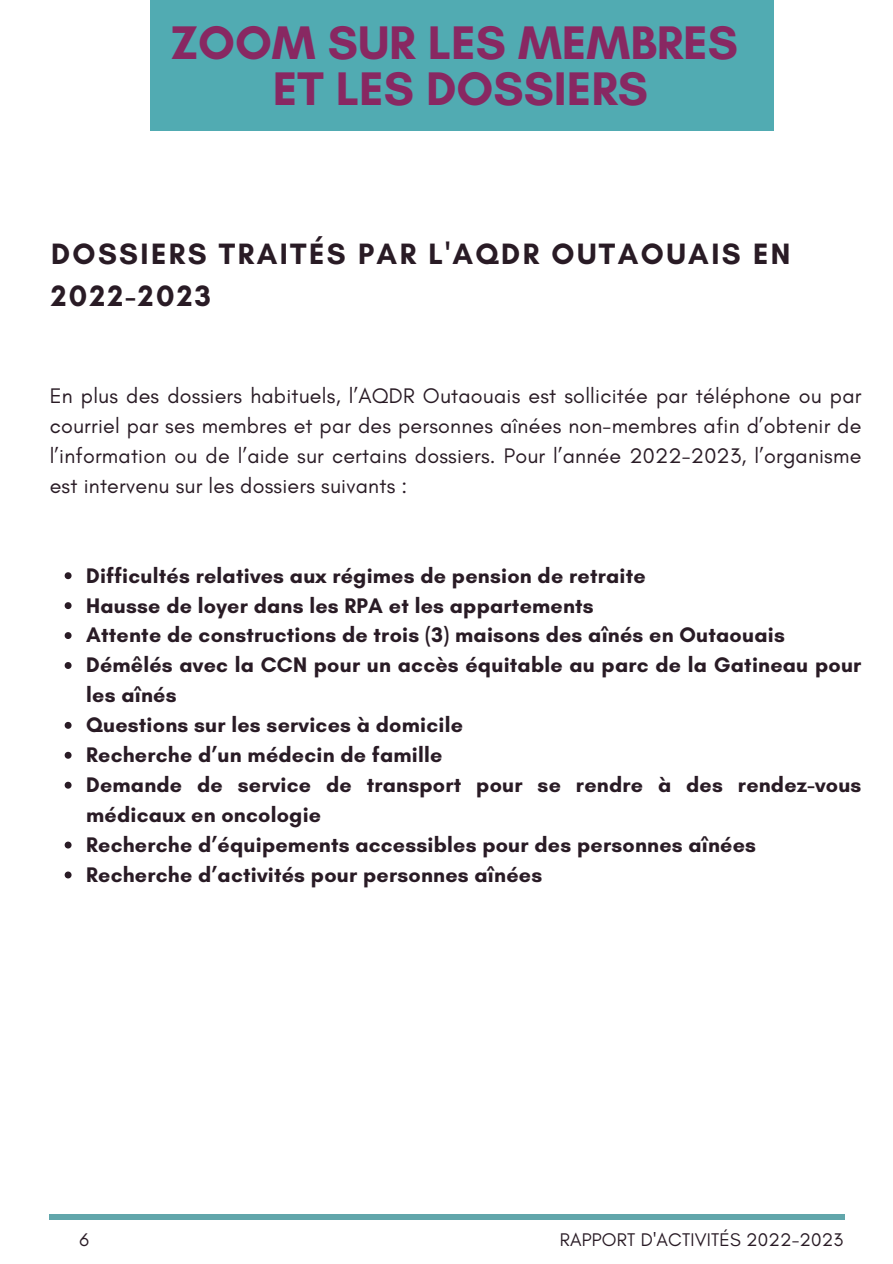
<style>
.page{position:relative;width:893px;height:1264px;background:#fff}
.page>*{position:absolute;margin:0;border:0;box-sizing:border-box;transform-origin:0 0}
.t1{font:700 48px "Glacial Indifference";color:#882862}
.t2{font:700 30px/41.5px "Glacial Indifference";letter-spacing:.08em;color:#291b25}
.t3{font:700 21.45px/29.8px "Glacial Indifference";letter-spacing:.01em;color:#291b25}
.t4{font:21.45px/29.8px "Glacial Indifference";letter-spacing:.01em;color:#291b25;text-align:justify}
.t5{font:18.6px "Glacial Indifference";letter-spacing:.01em;color:#291b25}
</style>
<div class="page">
<svg style="left:65px;top:572px;width:7px;height:7px"></svg>
<svg style="left:65px;top:602px;width:7px;height:7px"></svg>
<svg style="left:65px;top:632px;width:7px;height:7px"></svg>
<svg style="left:65px;top:662px;width:7px;height:7px"></svg>
<svg style="left:65px;top:722px;width:7px;height:6px"></svg>
<svg style="left:65px;top:751px;width:7px;height:7px"></svg>
<svg style="left:65px;top:781px;width:7px;height:7px"></svg>
<svg style="left:65px;top:841px;width:7px;height:7px"></svg>
<svg style="left:65px;top:871px;width:7px;height:7px"></svg>
<div style="left:50px;top:1214px;width:794px;height:5px;background:#61a6ab"></div>
<div style="left:150px;top:0;width:623px;height:131px;background:#51abb2"></div>
<p class="t1" style="left:171px;top:13px;width:568px">ZOOM SUR LES MEMBRES</p>
<p class="t1" style="left:273px;top:59px;width:377px">ET LES DOSSIERS</p>
<p class="t2" style="left:51px;top:233px;width:740px">DOSSIERS TRAITÉS PAR L'AQDR OUTAOUAIS EN<br>2022-2023</p>
<p class="t4" style="left:50px;top:380px;width:813px">En plus des dossiers habituels, l’AQDR Outaouais est sollicitée par téléphone ou par courriel par ses membres et par des personnes aînées non-membres afin d’obtenir de l’information ou de l’aide sur certains dossiers. Pour l’année 2022-2023, l’organisme est intervenu sur les dossiers suivants :</p>
<p class="t3" style="left:86px;top:560px;width:561px">Difficultés relatives aux régimes de pension de retraite</p>
<p class="t3" style="left:86px;top:590px;width:509px">Hausse de loyer dans les RPA et les appartements</p>
<p class="t3" style="left:86px;top:620px;width:700px">Attente de constructions de trois (3) maisons des aînés en Outaouais</p>
<p class="t3" style="left:86px;top:650px;width:776px">Démêlés avec la CCN pour un accès équitable au parc de la Gatineau pour les aînés</p>
<p class="t3" style="left:86px;top:709px;width:378px">Questions sur les services à domicile</p>
<p class="t3" style="left:86px;top:739px;width:357px">Recherche d’un médecin de famille</p>
<p class="t3" style="left:86px;top:769px;width:776px">Demande de service de transport pour se rendre à des rendez-vous médicaux en oncologie</p>
<p class="t3" style="left:86px;top:829px;width:671px">Recherche d’équipements accessibles pour des personnes aînées</p>
<p class="t3" style="left:86px;top:859px;width:457px">Recherche d’activités pour personnes aînées</p>
<p class="t5" style="left:80px;top:1228px;width:11px">6</p>
<p class="t5" style="left:559px;top:1228px;width:285px">RAPPORT D'ACTIVITÉS 2022-2023</p>
</div>
